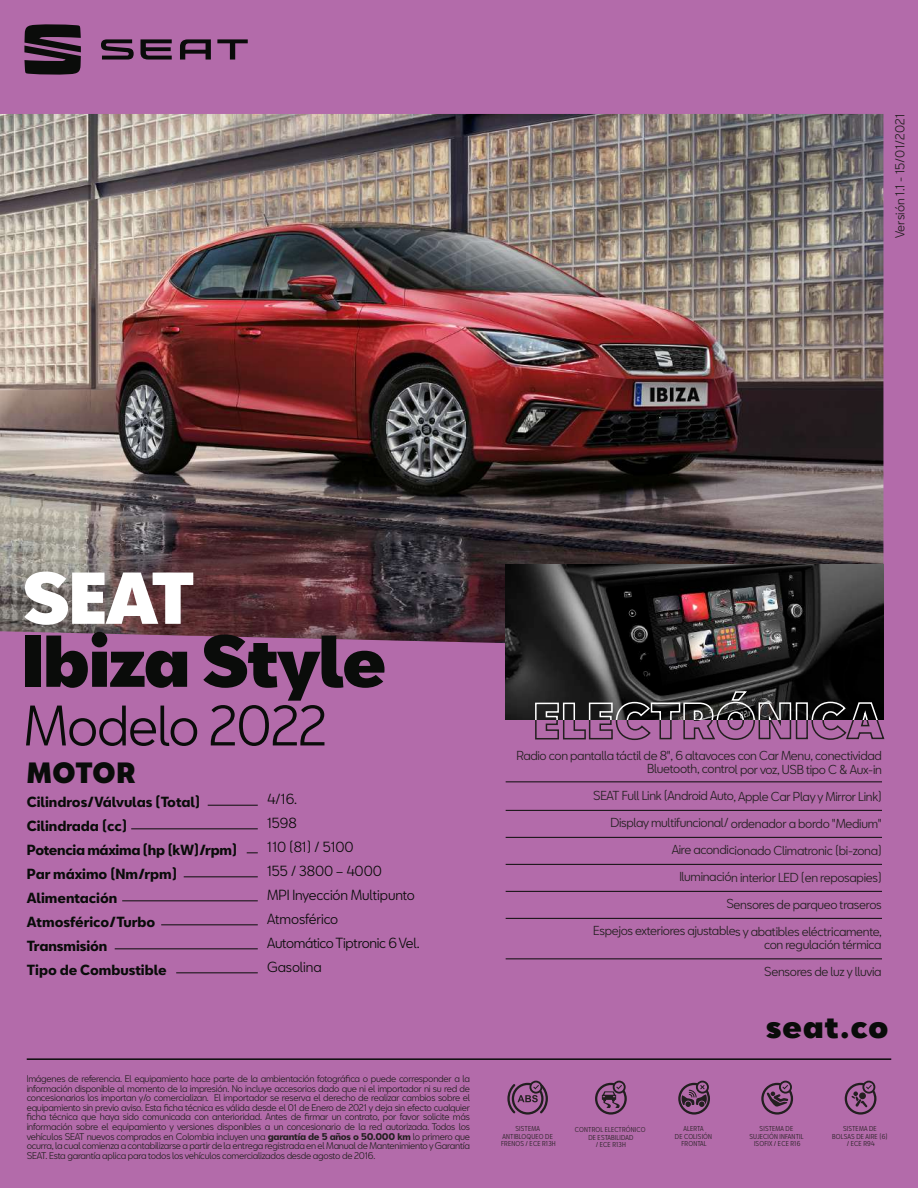
<style>
.page{position:relative;width:918px;height:1188px;background:#b36baa}
.page>*{position:absolute;margin:0;border:0;box-sizing:border-box;transform-origin:0 0}
.t1{font:900 67.5px "SEATBCN";letter-spacing:-.025em;color:#0a0c0a}
.t2{font:900 67.5px "SEATBCN";color:#fff}
.t3{font:52.5px "SEATBCN";letter-spacing:-.025em;color:#0a0c0a}
.t4{font:900 30px "SEATBCN";letter-spacing:.025em;color:#0a0c0a}
.t5{font:900 27px "SEATBCN";letter-spacing:.01em;color:#0a0c0a}
.t6{font:700 13.5px/24px "SEATBCN";letter-spacing:-.005em;color:#0a0c0a}
.t7{font:13.5px/24px "SEATBCN";letter-spacing:-.01em;color:#0a0c0a}
.t8{font:12px/13.6px "SEATBCN";letter-spacing:-.03em;color:#231f20;text-align:right}
.t9{font:12px "SEATBCN";color:#231f20}
.t10{font:9px/9.6px "SEATBCN";letter-spacing:-.025em;color:#231f20;text-align:justify}
.t11{font:condensed 6.6px/7.6px "SEATBCN";letter-spacing:.025em;color:#231f20;text-align:center}
.s1{font-weight:700}
</style>
<div class="page">
<img style="left:0;top:114px;width:883px;height:538px">
<svg style="left:24px;top:24px;width:224px;height:51px"></svg>
<hr style="left:27px;top:1058px;width:864px;height:2px;background:#0a0c0a">
<svg style="left:678px;top:1081px;width:32px;height:34px"></svg>
<svg style="left:507px;top:1081px;width:41px;height:34px"></svg>
<svg style="left:595px;top:1081px;width:32px;height:34px"></svg>
<svg style="left:761px;top:1081px;width:32px;height:34px"></svg>
<svg style="left:845px;top:1081px;width:31px;height:34px"></svg>
<hr style="left:208px;top:805px;width:50px;height:1px;background:#0a0c0a">
<hr style="left:131px;top:828px;width:127px;height:1px;background:#0a0c0a">
<hr style="left:184px;top:876px;width:74px;height:1px;background:#0a0c0a">
<hr style="left:122px;top:900px;width:136px;height:1px;background:#0a0c0a">
<hr style="left:161px;top:924px;width:97px;height:1px;background:#0a0c0a">
<hr style="left:115px;top:948px;width:143px;height:1px;background:#0a0c0a">
<hr style="left:176px;top:972px;width:82px;height:1px;background:#0a0c0a">
<hr style="left:506px;top:781px;width:376px;height:1px;background:#0a0c0a">
<hr style="left:506px;top:810px;width:376px;height:1px;background:#0a0c0a">
<hr style="left:506px;top:837px;width:376px;height:1px;background:#0a0c0a">
<hr style="left:506px;top:864px;width:376px;height:1px;background:#0a0c0a">
<hr style="left:506px;top:891px;width:376px;height:1px;background:#0a0c0a">
<hr style="left:506px;top:918px;width:376px;height:1px;background:#0a0c0a">
<hr style="left:506px;top:958px;width:376px;height:1px;background:#0a0c0a">
<img style="left:506px;top:564px;width:377px;height:156px">
<svg style="left:534px;top:690px;width:351px;height:51px"></svg>
<h3 class="t9" style="left:891px;top:238px;width:126px;rotate:-90deg">Versión 1.1 - 15/01/2021</h3>
<h1 class="t2" style="left:22px;top:561px;width:174px">SEAT</h1>
<h1 class="t1" style="left:22px;top:624px;width:366px">Ibiza Style</h1>
<h2 class="t3" style="left:24px;top:688px;width:305px">Modelo 2022</h2>
<h3 class="t5" style="left:27px;top:758px;width:110px">MOTOR</h3>
<h3 class="t6" style="left:27px;top:791px;width:212px">Cilindros/Válvulas (Total)<br>Cilindrada (cc)<br>Potencia máxima (hp (kW)/rpm)<br>Par máximo (Nm/rpm)<br>Alimentación<br>Atmosférico/Turbo<br>Transmisión<br>Tipo de Combustible</h3>
<h3 class="t7" style="left:267px;top:788px;width:154px">4/16.<br>1598<br>110 (81) / 5100<br>155 / 3800 – 4000<br>MPI Inyección Multipunto<br>Atmosférico<br>Automático Tiptronic 6 Vel.<br>Gasolina</h3>
<p class="t10" style="left:27px;top:1074px;width:445px">Imágenes de referencia. El equipamiento hace parte de la ambientación fotográfica o puede corresponder a la información disponible al momento de la impresión. No incluye accesorios dado que ni el importador ni su red de concesionarios los importan y/o comercializan. El importador se reserva el derecho de realizar cambios sobre el equipamiento sin previo aviso. Esta ficha técnica es válida desde el 01 de Enero de 2021 y deja sin efecto cualquier ficha técnica que haya sido comunicada con anterioridad. Antes de firmar un contrato, por favor solicite más información sobre el equipamiento y versiones disponibles a un concesionario de la red autorizada. Todos los vehículos SEAT nuevos comprados en Colombia incluyen una <span class="s1">garantía de 5 años o 50.000 km</span> lo primero que ocurra, la cual comienza a contabilizarse a partir de la entrega registrada en el Manual de Mantenimiento y Garantía SEAT. Esta garantía aplica para todos los vehículos comercializados desde agosto de 2016.</p>
<h3 class="t8" style="left:516px;top:749px;width:367px">Radio con pantalla táctil de 8", 6 altavoces con Car Menu, conectividad<br>Bluetooth, control por voz, USB tipo C &amp; Aux-in</h3>
<h3 class="t8" style="left:593px;top:790px;width:290px">SEAT Full Link (Android Auto, Apple Car Play y Mirror Link)</h3>
<h3 class="t8" style="left:610px;top:817px;width:273px">Display multifuncional/ ordenador a bordo "Medium"</h3>
<h3 class="t8" style="left:672px;top:844px;width:212px">Aire acondicionado Climatronic (bi-zona)</h3>
<h3 class="t8" style="left:679px;top:871px;width:204px">Iluminación interior LED (en reposapies)</h3>
<h3 class="t8" style="left:726px;top:898px;width:157px">Sensores de parqueo traseros</h3>
<h3 class="t8" style="left:593px;top:925px;width:290px">Espejos exteriores ajustables y abatibles eléctricamente, con regulación térmica</h3>
<h3 class="t8" style="left:764px;top:966px;width:119px">Sensores de luz y lluvia</h3>
<h3 class="t4" style="left:766px;top:1010px;width:124px">seat.co</h3>
<p class="t11" style="left:501px;top:1125px;width:56px">SISTEMA<br>ANTIBLOQUEO DE<br>FRENOS / ECE R13H</p>
<p class="t11" style="left:575px;top:1126px;width:72px">CONTROL ELECTRÓNICO<br>DE ESTABILIDAD<br>/ ECE R13H</p>
<p class="t11" style="left:675px;top:1125px;width:39px">ALERTA<br>DE COLISIÓN<br>FRONTAL</p>
<p class="t11" style="left:832px;top:1125px;width:57px">SISTEMA DE<br>BOLSAS DE AIRE (6) / ECE R94</p>
<p class="t11" style="left:749px;top:1125px;width:56px">SISTEMA DE<br>SUJECIÓN INFANTIL<br>ISOFIX / ECE R16</p>
</div>
